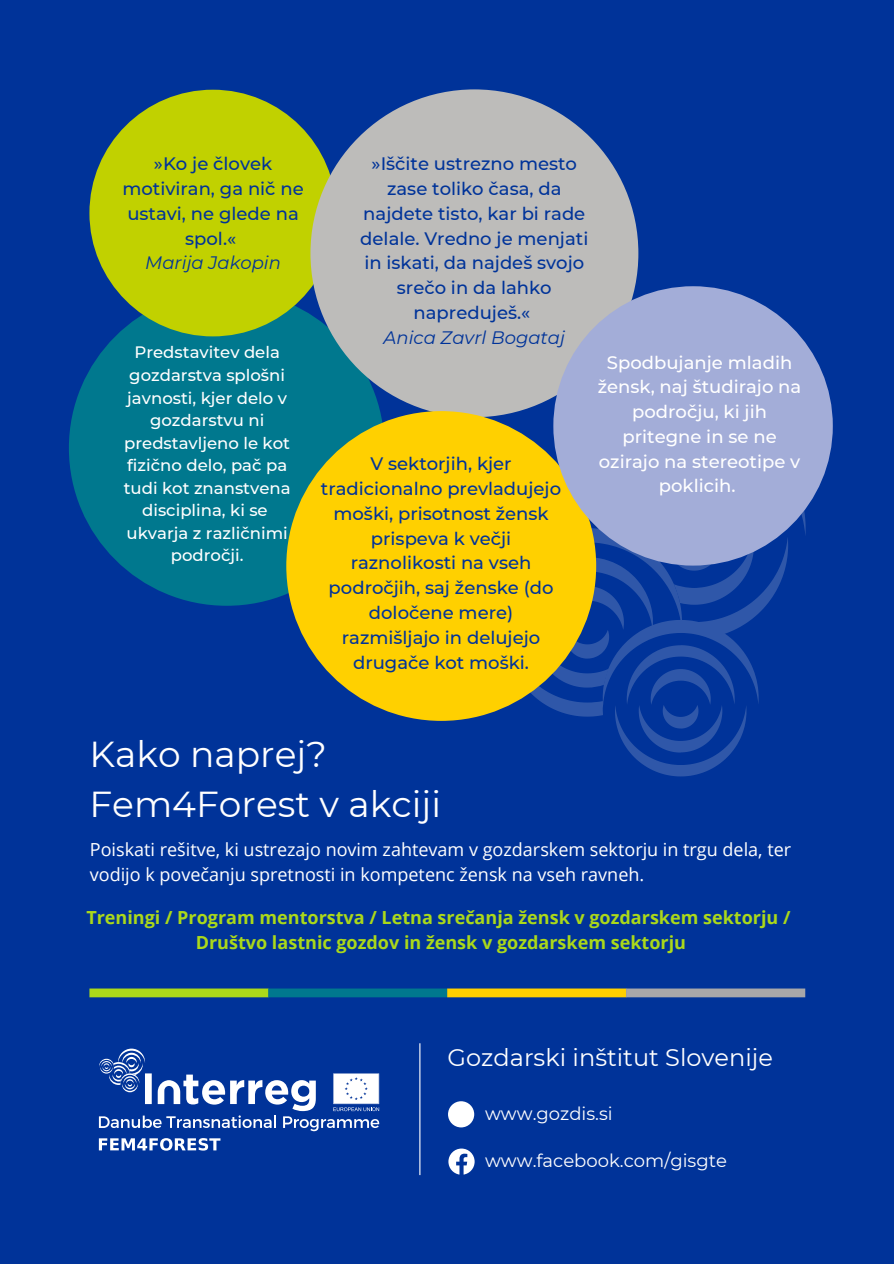
<style>
.page{position:relative;width:894px;height:1264px;background:#fff}
.page>*{position:absolute;margin:0;border:0;box-sizing:border-box;transform-origin:0 0}
.t1{font:36px "Montserrat";color:#fff}
.t2{font:24px "Montserrat";color:#fff}
.t3{font:500 18px/24.8px "Montserrat";color:#039;text-align:center}
.t4{font:18px/24.8px "Open Sans";color:#fff}
.t5{font:700 18px "Open Sans";color:#abd91a}
.t6{font:500 18px/24.8px "Montserrat";color:#fff;text-align:center}
.t7{font:18px "Montserrat";color:#fff}
.t8{font:italic 18px "Montserrat";color:#039}
.t9{font:500 16.5px/22.5px "Montserrat";color:#fff;text-align:center}
</style>
<div class="page">
<div style="left:0;top:0;width:893px;height:1263px;background:#039"></div>
<svg style="left:426px;top:417px;width:379px;height:359px"></svg>
<div style="left:448px;top:1101px;width:26px;height:26px;background:#fff;border-radius:50%"></div>
<svg style="left:448px;top:1148px;width:26px;height:26px"></svg>
<div style="left:89px;top:988px;width:179px;height:9px;background:#abd91a"></div>
<div style="left:268px;top:988px;width:179px;height:9px;background:#00788e"></div>
<div style="left:447px;top:988px;width:179px;height:9px;background:#ffd000"></div>
<div style="left:626px;top:988px;width:179px;height:9px;background:#a7a7a9"></div>
<div style="left:69px;top:290px;width:315px;height:315px;background:#00788e;border-radius:50%"></div>
<div style="left:89px;top:90px;width:247px;height:246px;background:#c1d100;border-radius:50%"></div>
<div style="left:310px;top:89px;width:328px;height:328px;background:#bdbcba;border-radius:50%"></div>
<div style="left:286px;top:411px;width:310px;height:310px;background:#ffd000;border-radius:50%"></div>
<div style="left:553px;top:286px;width:279px;height:279px;background:#a3add8;border-radius:50%"></div>
<svg style="left:99px;top:1048px;width:280px;height:83px"></svg>
<svg style="left:99px;top:1138px;width:121px;height:12px"></svg>
<hr style="left:419px;top:1043px;width:1px;height:132px;background:#fff">
<p class="t3" style="left:122px;top:151px;width:183px">»Ko je človek motiviran, ga nič ne ustavi, ne glede na spol.«</p>
<p class="t8" style="left:145px;top:252px;width:137px">Marija Jakopin</p>
<p class="t9" style="left:124px;top:341px;width:168px">Predstavitev dela gozdarstva splošni javnosti, kjer delo v gozdarstvu ni predstavljeno le kot fizično delo, pač pa tudi kot znanstvena disciplina, ki se</p>
<p class="t9" style="left:127px;top:521px;width:162px">ukvarja z različnimi področji.</p>
<p class="t3" style="left:360px;top:151px;width:229px">»Iščite ustrezno mesto zase toliko časa, da najdete tisto, kar bi rade delale. Vredno je menjati in iskati, da najdeš svojo srečo in da lahko napreduješ.«</p>
<p class="t8" style="left:383px;top:326px;width:183px">Anica Zavrl Bogataj</p>
<p class="t3" style="left:321px;top:451px;width:242px">V sektorjih, kjer tradicionalno prevladujejo moški, prisotnost žensk prispeva k večji raznolikosti na vseh področjih, saj ženske (do določene mere) razmišljajo in delujejo drugače kot moški.</p>
<p class="t6" style="left:597px;top:350px;width:205px">Spodbujanje mladih žensk, naj študirajo na področju, ki jih pritegne in se ne ozirajo na stereotipe v poklicih.</p>
<p class="t1" style="left:89px;top:732px;width:239px">Kako naprej?</p>
<p class="t1" style="left:89px;top:782px;width:353px">Fem4Forest v akciji</p>
<p class="t4" style="left:90px;top:836px;width:702px">Poiskati rešitve, ki ustrezajo novim zahtevam v gozdarskem sektorju in trgu dela, ter vodijo k povečanju spretnosti in kompetenc žensk na vseh ravneh.</p>
<p class="t5" style="left:86px;top:905px;width:705px">Treningi / Program mentorstva / Letna srečanja žensk v gozdarskem sektorju /</p>
<p class="t5" style="left:196px;top:929px;width:491px">Društvo lastnic gozdov in žensk v gozdarskem sektorju</p>
<p class="t2" style="left:447px;top:1042px;width:327px">Gozdarski inštitut Slovenije</p>
<p class="t7" style="left:485px;top:1102px;width:129px">www.gozdis.si</p>
<p class="t7" style="left:485px;top:1149px;width:243px">www.facebook.com/gisgte</p>
</div>
